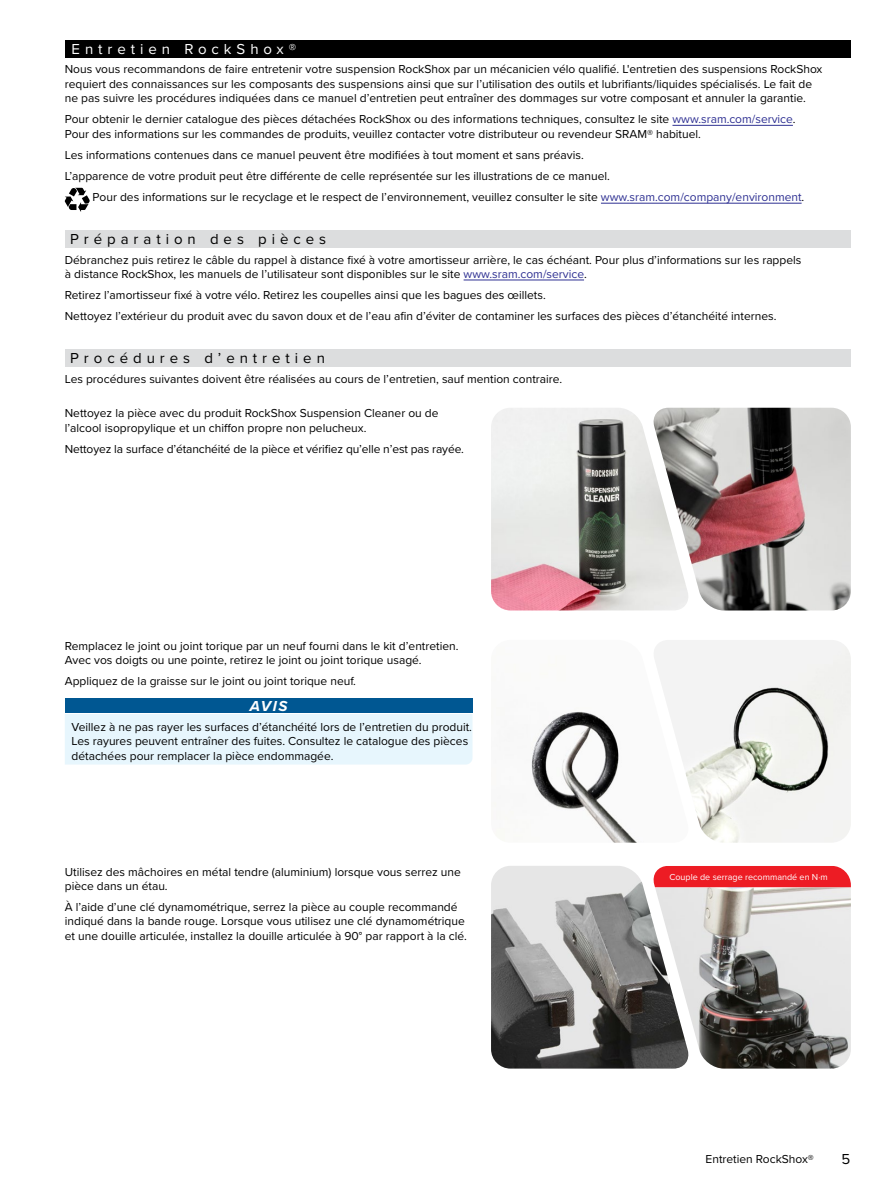
<style>
.page{position:relative;width:891px;height:1188px;background:#fff}
.page>*{position:absolute;margin:0;border:0;box-sizing:border-box;transform-origin:0 0}
.t1{font:15px "Proxima Nova";letter-spacing:.33em;color:#000}
.t2{font:15px "Proxima Nova";letter-spacing:.33em;color:#fff}
.t3{font:italic 700 15px "Proxima Nova";color:#fff}
.t4{font:12px/14.4px "Proxima Nova";color:#000}
.t5{font:9px "Proxima Nova";color:#fff}
.s1{color:#2e3092}
</style>
<div class="page">
<div style="left:65px;top:40px;width:785px;height:18px;background:#000"></div>
<hr style="left:672px;top:125px;width:121px;height:1px;background:#2e3092">
<hr style="left:601px;top:203px;width:201px;height:1px;background:#2e3092">
<div style="left:65px;top:231px;width:785px;height:17px;background:#dcddde"></div>
<hr style="left:464px;top:280px;width:120px;height:1px;background:#2e3092">
<div style="left:65px;top:350px;width:785px;height:17px;background:#dcddde"></div>
<div style="left:65px;top:698px;width:407px;height:15px;background:#005792"></div>
<div style="left:65px;top:714px;width:407px;height:51px;background:#e7f6fd"></div>
<svg style="left:65px;top:188px;width:25px;height:24px"></svg>
<img style="left:491px;top:408px;width:160px;height:202px">
<img style="left:651px;top:408px;width:200px;height:202px">
<img style="left:494px;top:711px;width:143px;height:132px">
<img style="left:654px;top:640px;width:197px;height:203px">
<img style="left:491px;top:866px;width:200px;height:203px">
<div style="left:653px;top:866px;width:198px;height:21px;background:#ed1c24"></div>
<img style="left:655px;top:888px;width:196px;height:181px">
<p class="t2" style="left:72px;top:38px;width:226px">Entretien RockShox®</p>
<p class="t4" style="left:65px;top:62px;width:759px">Nous vous recommandons de faire entretenir votre suspension RockShox par un mécanicien vélo qualifié. L'entretien des suspensions RockShox requiert des connaissances sur les composants des suspensions ainsi que sur l’utilisation des outils et lubrifiants/liquides spécialisés. Le fait de ne pas suivre les procédures indiquées dans ce manuel d’entretien peut entraîner des dommages sur votre composant et annuler la garantie.</p>
<p class="t4" style="left:65px;top:112px;width:732px">Pour obtenir le dernier catalogue des pièces détachées RockShox ou des informations techniques, consultez le site <span class="s1">www.sram.com/service</span>.<br>Pour des informations sur les commandes de produits, veuillez contacter votre distributeur ou revendeur SRAM® habituel.</p>
<p class="t4" style="left:65px;top:147px;width:521px">Les informations contenues dans ce manuel peuvent être modifiées à tout moment et sans préavis.</p>
<p class="t4" style="left:65px;top:168px;width:547px">L’apparence de votre produit peut être différente de celle représentée sur les illustrations de ce manuel.</p>
<p class="t4" style="left:93px;top:190px;width:713px">Pour des informations sur le recyclage et le respect de l’environnement, veuillez consulter le site <span class="s1">www.sram.com/company/environment</span>.</p>
<p class="t1" style="left:70px;top:228px;width:257px">Préparation des pièces</p>
<p class="t4" style="left:65px;top:252px;width:738px">Débranchez puis retirez le câble du rappel à distance fixé à votre amortisseur arrière, le cas échéant. Pour plus d’informations sur les rappels à distance RockShox, les manuels de l’utilisateur sont disponibles sur le site <span class="s1">www.sram.com/service</span>.</p>
<p class="t4" style="left:65px;top:284px;width:713px;line-height:21.1px">Retirez l’amortisseur fixé à votre vélo. Retirez les coupelles ainsi que les bagues des œillets.<br>Nettoyez l’extérieur du produit avec du savon doux et de l’eau afin d’éviter de contaminer les surfaces des pièces d’étanchéité internes.</p>
<p class="t1" style="left:70px;top:347px;width:256px">Procédures d’entretien</p>
<p class="t4" style="left:65px;top:371px;width:499px">Les procédures suivantes doivent être réalisées au cours de l’entretien, sauf mention contraire.</p>
<p class="t4" style="left:65px;top:406px;width:375px">Nettoyez la pièce avec du produit RockShox Suspension Cleaner ou de l’alcool isopropylique et un chiffon propre non pelucheux.</p>
<p class="t4" style="left:65px;top:441px;width:401px">Nettoyez la surface d’étanchéité de la pièce et vérifiez qu’elle n’est pas rayée.</p>
<p class="t4" style="left:65px;top:638px;width:395px">Remplacez le joint ou joint torique par un neuf fourni dans le kit d’entretien.<br>Avec vos doigts ou une pointe, retirez le joint ou joint torique usagé.</p>
<p class="t4" style="left:65px;top:673px;width:293px">Appliquez de la graisse sur le joint ou joint torique neuf.</p>
<p class="t3" style="left:250px;top:695px;width:39px">AVIS</p>
<p class="t4" style="left:72px;top:719px;width:402px">Veillez à ne pas rayer les surfaces d’étanchéité lors de l’entretien du produit.<br>Les rayures peuvent entraîner des fuites. Consultez le catalogue des pièces détachées pour remplacer la pièce endommagée.</p>
<p class="t4" style="left:65px;top:864px;width:398px">Utilisez des mâchoires en métal tendre (aluminium) lorsque vous serrez une pièce dans un étau.</p>
<p class="t4" style="left:65px;top:899px;width:404px">À l’aide d’une clé dynamométrique, serrez la pièce au couple recommandé indiqué dans la bande rouge. Lorsque vous utilisez une clé dynamométrique et une douille articulée, installez la douille articulée à 90° par rapport à la clé.</p>
<p class="t5" style="left:669px;top:870px;width:160px">Couple de serrage recommandé en N·m</p>
<p class="t4" style="left:706px;top:1151px;width:110px">Entretien RockShox®</p>
<p class="t1" style="left:842px;top:1148px;width:10px">5</p>
</div>
